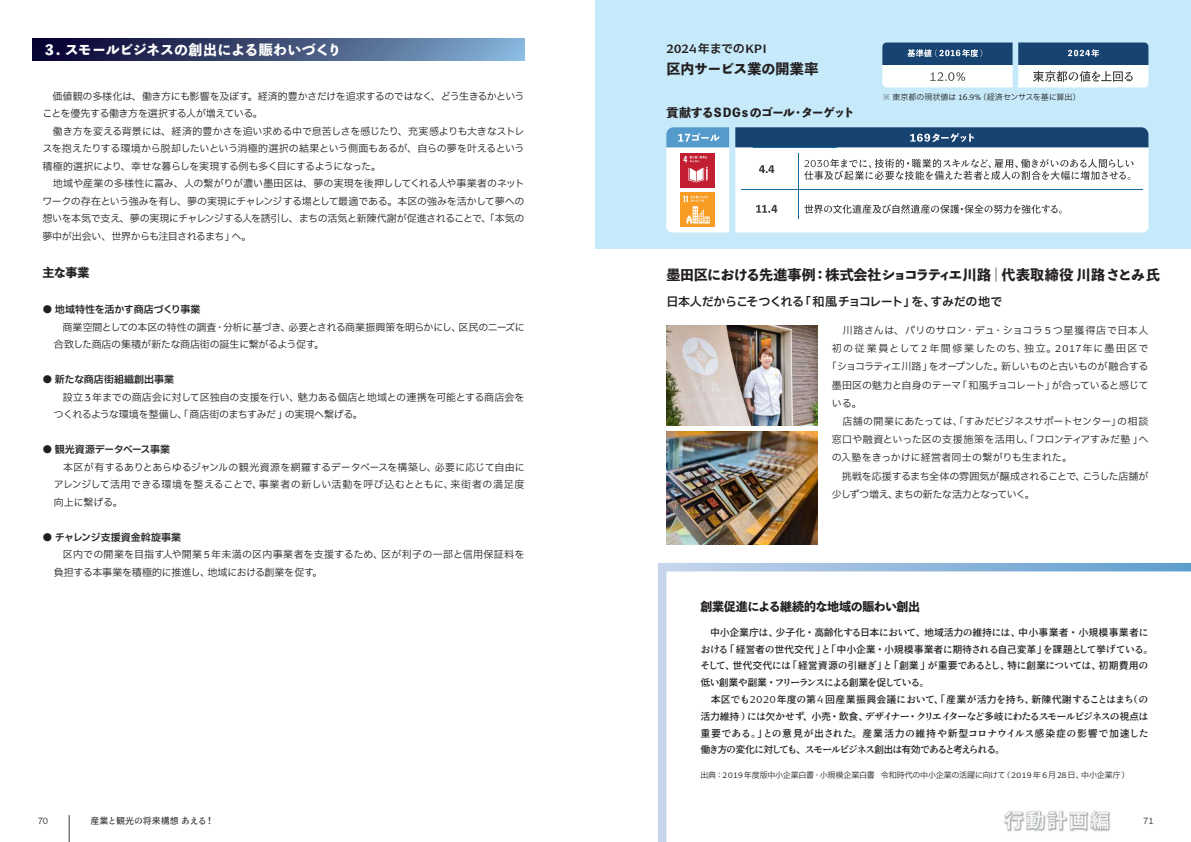
<style>
.page{position:relative;width:1191px;height:842px;background:#fff}
.page>*{position:absolute;margin:0;border:0;box-sizing:border-box;transform-origin:0 0}
.t1{font:800 14px "Toppan Bunkyu Midashi Gothic Std N";letter-spacing:-.015em;color:#231f20}
.t2{font:800 14px "Toppan Bunkyu Midashi Gothic Std N";color:#fff}
.t3{font:800 12px "Toppan Bunkyu Midashi Gothic Std N";letter-spacing:-.045em;color:#231f20}
.t4{font:12px "IBM Plex Sans JP Sm Bld";letter-spacing:-.03em;color:#231f20}
.t5{font:700 12px "Kontrapunkt Miki";letter-spacing:.04em;color:#231f20}
.t6{font:10px/17.5px "IBM Plex Sans JP";letter-spacing:-.015em;color:#231f20}
.t7{font:10px/16.8px "Gen Ei Antique Pv 5 M";letter-spacing:-.035em;color:#231f20}
.t8{font:10px/17.5px "IBM Plex Sans JP";letter-spacing:.01em;color:#231f20}
.t9{font:10px "IBM Plex Sans JP Sm Bld";letter-spacing:-.005em;color:#231f20}
.t10{font:10px "IBM Plex Sans JP";letter-spacing:-.05em;color:#231f20}
.t11{font:10px "IBM Plex Sans JP";letter-spacing:.04em;color:#231f20}
.t12{font:10px "IBM Plex Sans JP";letter-spacing:.14em;color:#231f20}
.t13{font:10px "IBM Plex Sans JP";letter-spacing:.005em;color:#231f20}
.t14{font:10px "IBM Plex Sans JP";letter-spacing:-.055em;color:#231f20}
.t15{font:10px "IBM Plex Sans JP Sm Bld";letter-spacing:-.03em;color:#231f20}
.t16{font:9px "Gen Ei Antique Pv 5 M";color:#3e3e3f}
.t17{font:9px "Kontrapunkt Miki";color:#3e3e3f}
.t18{font:8px "IBM Plex Sans JP";letter-spacing:-.025em;color:#231f20}
.t19{font:8px "IBM Plex Sans JP";letter-spacing:-.005em;color:#231f20}
.s1{font-family:"Kontrapunkt Miki"}
.s2{font-family:"IBM Plex Sans JP Sm Bld";font-weight:400}
</style>
<div class="page">
<svg style="left:69px;top:815px;width:1px;height:27px"></svg>
<div style="left:33px;top:38px;width:491px;height:23px;background:linear-gradient(to right,#020028,#84afd2)"></div>
<div style="left:595px;top:0;width:596px;height:249px;background:#c6eafa"></div>
<img style="left:666px;top:325px;width:151px;height:101px">
<img style="left:666px;top:431px;width:151px;height:114px">
<svg style="left:1018px;top:43px;width:130px;height:44px;background:#8297ad"></svg>
<svg style="left:882px;top:43px;width:130px;height:44px;background:#92a6bb"></svg>
<svg style="left:735px;top:127px;width:413px;height:105px;background:#c4cdd7"></svg>
<hr style="left:741px;top:190px;width:401px;height:1px;background:#146d9e">
<hr style="left:753px;top:147px;width:84px;height:1px;background:#146d9e">
<hr style="left:798px;top:153px;width:1px;height:66px;background:#146d9e">
<svg style="left:666px;top:127px;width:63px;height:105px;background:#d6bbb4"></svg>
<svg style="left:658px;top:563px;width:533px;height:279px"></svg>
<h1 class="t2" style="left:43px;top:39px;width:300px">３. スモールビジネスの創出による賑わいづくり</h1>
<p class="t6" style="left:43px;top:87px;width:483px">　価値観の多様化は、働き方にも影響を及ぼす。経済的豊かさだけを追求するのではなく、どう生きるかということを優先する働き方を選択する人が増えている。<br>　働き方を変える背景には、経済的豊かさを追い求める中で息苦しさを感じたり、充実感よりも大きなストレスを抱えたりする環境から脱却したいという消極的選択の結果という側面もあるが、自らの夢を叶えるという積極的選択により、幸せな暮らしを実現する例も多く目にするようになった。<br>　地域や産業の多様性に富み、人の繋がりが濃い墨田区は、夢の実現を後押ししてくれる人や事業者のネットワークの存在という強みを有し、夢の実現にチャレンジする場として最適である。本区の強みを活かして夢への想いを本気で支え、夢の実現にチャレンジする人を誘引し、まちの活気と新陳代謝が促進されることで、「本気の夢中が出会い、世界からも注目されるまち」へ。</p>
<p class="t3" style="left:43px;top:263px;width:48px">主な事業</p>
<p class="t9" style="left:43px;top:302px;width:159px">● 地域特性を活かす商店づくり事業</p>
<p class="t6" style="left:54px;top:318px;width:472px;text-indent:-11px">　　商業空間としての本区の特性の調査・分析に基づき、必要とされる商業振興策を明らかにし、区民のニーズに合致した商店の集積が新たな商店街の誕生に繋がるよう促す。</p>
<p class="t9" style="left:43px;top:372px;width:133px">● 新たな商店街組織創出事業</p>
<p class="t6" style="left:54px;top:388px;width:472px;text-indent:-11px">　　設立 <span class="s1">3</span> 年までの商店会に対して区独自の支援を行い、魅力ある個店と地域との連携を可能とする商店会をつくれるような環境を整備し、「商店街のまちすみだ」の実現へ繋げる。</p>
<p class="t15" style="left:43px;top:442px;width:129px">● 観光資源データベース事業</p>
<p class="t6" style="left:54px;top:458px;width:472px;text-align:justify;text-indent:-11px">　　本区が有するありとあらゆるジャンルの観光資源を網羅するデータベースを構築し、必要に応じて自由にアレンジして活用できる環境を整えることで、事業者の新しい活動を呼び込むとともに、来街者の満足度向上に繋げる。</p>
<p class="t9" style="left:43px;top:530px;width:140px">● チャレンジ支援資金斡旋事業</p>
<p class="t8" style="left:54px;top:545px;width:472px;text-indent:-11px">　　区内での開業を目指す人や開業 <span class="s1">5</span>年未満の区内事業者を支援するため、区が利子の一部と信用保証料を負担する本事業を積極的に推進し、地域における創業を促す。</p>
<p class="t5" style="left:666px;top:41px;width:102px">2024<span class="s2">年までの</span>KPI</p>
<h1 class="t1" style="left:666px;top:58px;width:153px">区内サービス業の開業率</h1>
<p class="t3" style="left:666px;top:104px;width:190px">貢献するSDGs のゴール・ターゲット</p>
<p class="t19" style="left:882px;top:91px;width:199px">※ 東京都の現状値は <span class="s1">16.9%</span>（経済センサスを基に算出）</p>
<h1 class="t1" style="left:666px;top:264px;width:495px">墨田区における先進事例：株式会社ショコラティエ川路｜代表取締役 川路 さとみ 氏</h1>
<p class="t4" style="left:666px;top:292px;width:337px">日本人だからこそつくれる「和風チョコレート」を、すみだの地で</p>
<p class="t11" style="left:831px;top:323px;width:318px">　川路さんは、パリのサロン・デュ・ショコラ <span class="s1">5</span> つ星獲得店で日本人</p>
<p class="t12" style="left:831px;top:341px;width:318px">初の従業員として<span class="s1">2</span> 年間修業したのち、独立。<span class="s1">2017</span>年に墨田区で</p>
<p class="t10" style="left:826px;top:359px;width:323px">「ショコラティエ川路」をオープンした。新しいものと古いものが融合する</p>
<p class="t6" style="left:831px;top:375px;width:318px">墨田区の魅力と自身のテーマ「和風チョコレート」が合っていると感じて</p>
<p class="t6" style="left:831px;top:394px;width:31px">いる。</p>
<p class="t6" style="left:831px;top:412px;width:318px">　店舗の開業にあたっては、「すみだビジネスサポートセンター」の相談</p>
<p class="t6" style="left:831px;top:430px;width:318px">窓口や融資といった区の支援施策を活用し、「フロンティアすみだ塾」へ</p>
<p class="t13" style="left:831px;top:450px;width:242px">の入塾をきっかけに経営者同士の繋がりも生まれた。</p>
<p class="t6" style="left:831px;top:466px;width:318px">　挑戦を応援するまち全体の雰囲気が醸成されることで、こうした店舗が</p>
<p class="t14" style="left:831px;top:487px;width:204px">少しずつ増え、まちの新たな活力となっていく。</p>
<p class="t3" style="left:700px;top:597px;width:221px">創業促進による継続的な地域の賑わい創出</p>
<p class="t7" style="left:700px;top:624px;width:449px">　中小企業庁は、少子化・高齢化する日本において、地域活力の維持には、中小事業者・小規模事業者における「経営者の世代交代」と「中小企業・小規模事業者に期待される自己変革」を課題として挙げている。そして、世代交代には「経営資源の引継ぎ」と「創業」が重要であるとし、特に創業については、初期費用の低い創業や副業・フリーランスによる創業を促している。<br>　本区でも<span class="s1">2020</span>年度の第<span class="s1">4</span> 回産業振興会議において、「産業が活力を持ち、新陳代謝することはまち（の活力維持）には欠かせず、小売・飲食、デザイナー・クリエイターなど多岐にわたるスモールビジネスの視点は重要である。」との意見が出された。産業活力の維持や新型コロナウイルス感染症の影響で加速した働き方の変化に対しても、スモールビジネス創出は有効であると考えられる。</p>
<p class="t18" style="left:700px;top:770px;width:431px">出典：<span class="s1">2019</span>年度版中小企業白書・小規模企業白書　令和時代の中小企業の活躍に向けて（<span class="s1">2019</span> 年 <span class="s1">6</span>月<span class="s1">28</span>日、中小企業庁）</p>
<p class="t17" style="left:38px;top:816px;width:12px">70</p>
<p class="t16" style="left:90px;top:815px;width:124px">産業と観光の将来構想あえる！</p>
<p class="t17" style="left:1143px;top:816px;width:12px">71</p>
</div>
